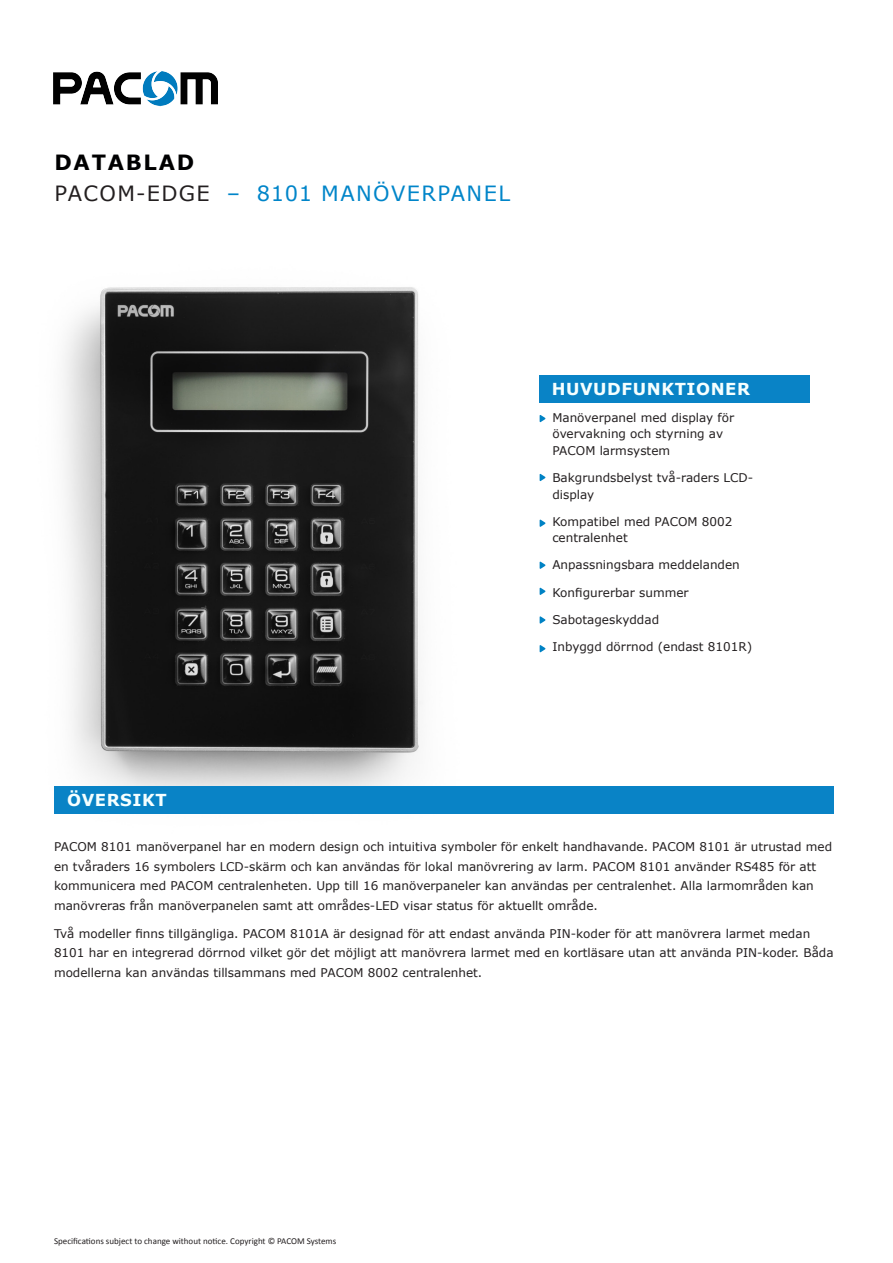
<style>
.page{position:relative;width:893px;height:1263px;background:#fff}
.page>*{position:absolute;margin:0;border:0;box-sizing:border-box;transform-origin:0 0}
.Heading_Cover_-_ligh{font:21px "Verdana";letter-spacing:.065em;color:#0085c9}
.Heading_Cover_-_Bold{font:700 21px "Verdana";letter-spacing:.085em;color:#000001}
.Rub2{font:700 16.5px "Verdana";letter-spacing:.035em;color:#f5ffff}
.Body_Text{font:12px/19.5px "Verdana";color:#231f20}
.Huvudfunktioner_bröd{font:12px/16.5px "Verdana";color:#231f20}
.Body_Text-2{font:9px "Calibri";color:#231f20}
.s1{color:#231f20}
</style>
<div class="page">
<img style="left:63px;top:287px;width:511px;height:499px">
<div style="left:54px;top:786px;width:779px;height:28px;background:#0983c6"></div>
<svg style="left:540px;top:561px;width:6px;height:8px"></svg>
<div style="left:540px;top:375px;width:270px;height:27px;background:#0983c6"></div>
<svg style="left:540px;top:587px;width:6px;height:8px"></svg>
<svg style="left:540px;top:616px;width:6px;height:8px"></svg>
<svg style="left:540px;top:644px;width:6px;height:9px"></svg>
<svg style="left:540px;top:519px;width:6px;height:8px"></svg>
<svg style="left:540px;top:473px;width:6px;height:9px"></svg>
<svg style="left:540px;top:414px;width:6px;height:9px"></svg>
<img style="left:54px;top:71px;width:163px;height:36px">
<p class="Heading_Cover_-_Bold" style="left:54px;top:147px;width:141px">DATABLAD</p>
<p class="Heading_Cover_-_ligh" style="left:54px;top:179px;width:457px"><span class="s1">PACOM-EDGE</span> – 8101 MANÖVERPANEL</p>
<p class="Rub2" style="left:67px;top:788px;width:101px">ÖVERSIKT</p>
<p class="Rub2" style="left:552px;top:377px;width:200px">HUVUDFUNKTIONER</p>
<p class="Huvudfunktioner_bröd" style="left:552px;top:409px;width:183px">Manöverpanel med display för övervakning och styrning av<br>PACOM larmsystem</p>
<p class="Huvudfunktioner_bröd" style="left:552px;top:469px;width:202px">Bakgrundsbelyst två-raders LCD&shy;display</p>
<p class="Huvudfunktioner_bröd" style="left:552px;top:513px;width:182px">Kompatibel med PACOM 8002 centralenhet</p>
<p class="Huvudfunktioner_bröd" style="left:552px;top:557px;width:189px">Anpassningsbara meddelanden</p>
<p class="Huvudfunktioner_bröd" style="left:552px;top:584px;width:138px">Konfigurerbar summer</p>
<p class="Huvudfunktioner_bröd" style="left:552px;top:611px;width:108px">Sabotageskyddad</p>
<p class="Huvudfunktioner_bröd" style="left:552px;top:638px;width:201px">Inbyggd dörrnod (endast 8101R)</p>
<p class="Body_Text" style="left:54px;top:837px;width:780px">PACOM 8101 manöverpanel har en modern design och intuitiva symboler för enkelt handhavande. PACOM 8101 är utrustad med en tvåraders 16 symbolers LCD-skärm och kan användas för lokal manövrering av larm. PACOM 8101 använder RS485 för att kommunicera med PACOM centralenheten. Upp till 16 manöverpaneler kan användas per centralenhet. Alla larmområden kan manövreras från manöverpanelen samt att områdes-LED visar status för aktuellt område.</p>
<p class="Body_Text" style="left:54px;top:923px;width:781px">Två modeller finns tillgängliga. PACOM 8101A är designad för att endast använda PIN-koder för att manövrera larmet medan<br>8101 har en integrerad dörrnod vilket gör det möjligt att manövrera larmet med en kortläsare utan att använda PIN-koder. Båda modellerna kan användas tillsammans med PACOM 8002 centralenhet.</p>
<p class="Body_Text-2" style="left:54px;top:1234px;width:284px">Specifications subject to change without notice. Copyright © PACOM Systems</p>
</div>
